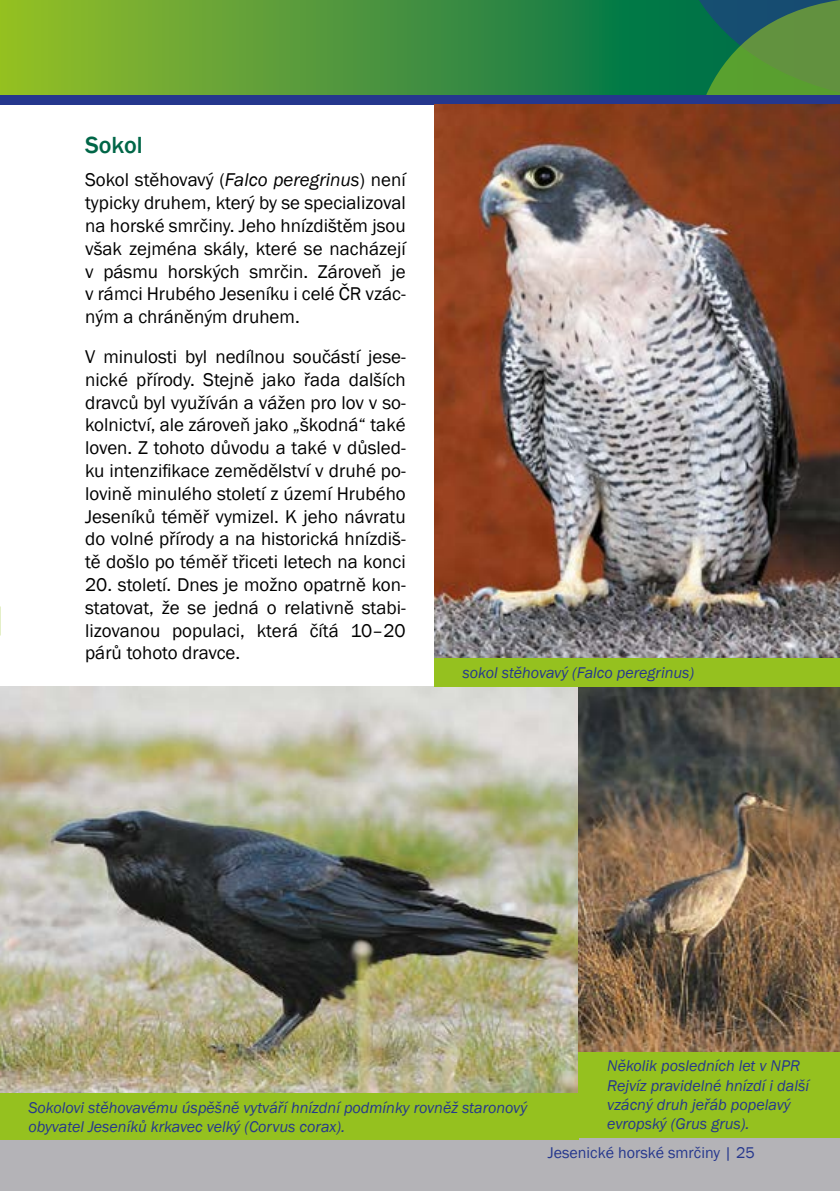
<style>
.page{position:relative;width:840px;height:1191px;background:#fff}
.page>*{position:absolute;margin:0;border:0;box-sizing:border-box;transform-origin:0 0}
.t1{font:500 24px "Franklin Gothic";color:#006647}
.t2{font:19px/22.8px "Franklin Gothic";color:#000;text-align:justify}
.t3{font:italic 16px/19.2px "Franklin Gothic";color:#25378d}
.t4{font:16px "Franklin Gothic";color:#25378d}
.s1{font-style:italic}
</style>
<div class="page">
<svg style="left:0;top:0;width:666px;height:95px;background:#4f993a"></svg>
<div style="left:0;top:95px;width:839px;height:10px;background:#25378d"></div>
<div style="left:0;top:1137px;width:839px;height:54px;background:#b4b3b7"></div>
<svg style="left:666px;top:0;width:173px;height:95px;background:#357f46"></svg>
<img style="left:434px;top:105px;width:405px;height:553px">
<img style="left:0;top:687px;width:578px;height:406px">
<img style="left:578px;top:687px;width:261px;height:365px">
<div style="left:578px;top:1052px;width:261px;height:85px;background:#95c11f"></div>
<div style="left:0;top:1093px;width:578px;height:47px;background:#95c11f"></div>
<div style="left:434px;top:658px;width:405px;height:29px;background:#95c11f"></div>
<p class="t1" style="left:85px;top:130px;width:59px">Sokol</p>
<p class="t2" style="left:85px;top:169px;width:322px">Sokol stěhovavý (<span class="s1">Falco peregrinus</span>) není typicky druhem, který by se specializoval na horské smrčiny. Jeho hnízdištěm jsou však zejména skály, které se nacházejí v pásmu horských smrčin. Zároveň je v rámci Hrubého Jeseníku i celé ČR vzác&shy;ným a chráněným druhem.</p>
<p class="t2" style="left:85px;top:346px;width:322px">V minulosti byl nedílnou součástí jese&shy;nické přírody. Stejně jako řada dalších dravců byl využíván a vážen pro lov v so&shy;kolnictví, ale zároveň jako „škodná“ také loven. Z tohoto důvodu a také v důsled&shy;ku intenzifikace zemědělství v druhé po&shy;lovině minulého století z území Hrubého Jeseníků téměř vymizel. K jeho návratu do volné přírody a na historická hnízdiš&shy;tě došlo po téměř třiceti letech na konci</p>
<p class="t2" style="left:85px;top:574px;width:322px">20. století. Dnes je možno opatrně kon&shy;statovat, že se jedná o relativně stabi&shy;lizovanou populaci, která čítá 10–20 párů tohoto dravce.</p>
<p class="t3" style="left:462px;top:663px;width:233px">sokol stěhovavý (Falco peregrinus)</p>
<p class="t3" style="left:28px;top:1098px;width:500px">Sokolovi stěhovavému úspěšně vytváří hnízdní podmínky rovněž staronový obyvatel Jeseníků krkavec velký (Corvus corax).</p>
<p class="t3" style="left:607px;top:1056px;width:203px">Několik posledních let v NPR<br>Rejvíz pravidelné hnízdí i další vzácný druh jeřáb popelavý evropský (Grus grus).</p>
<p class="t4" style="left:547px;top:1143px;width:208px">Jesenické horské smrčiny | 25</p>
</div>
